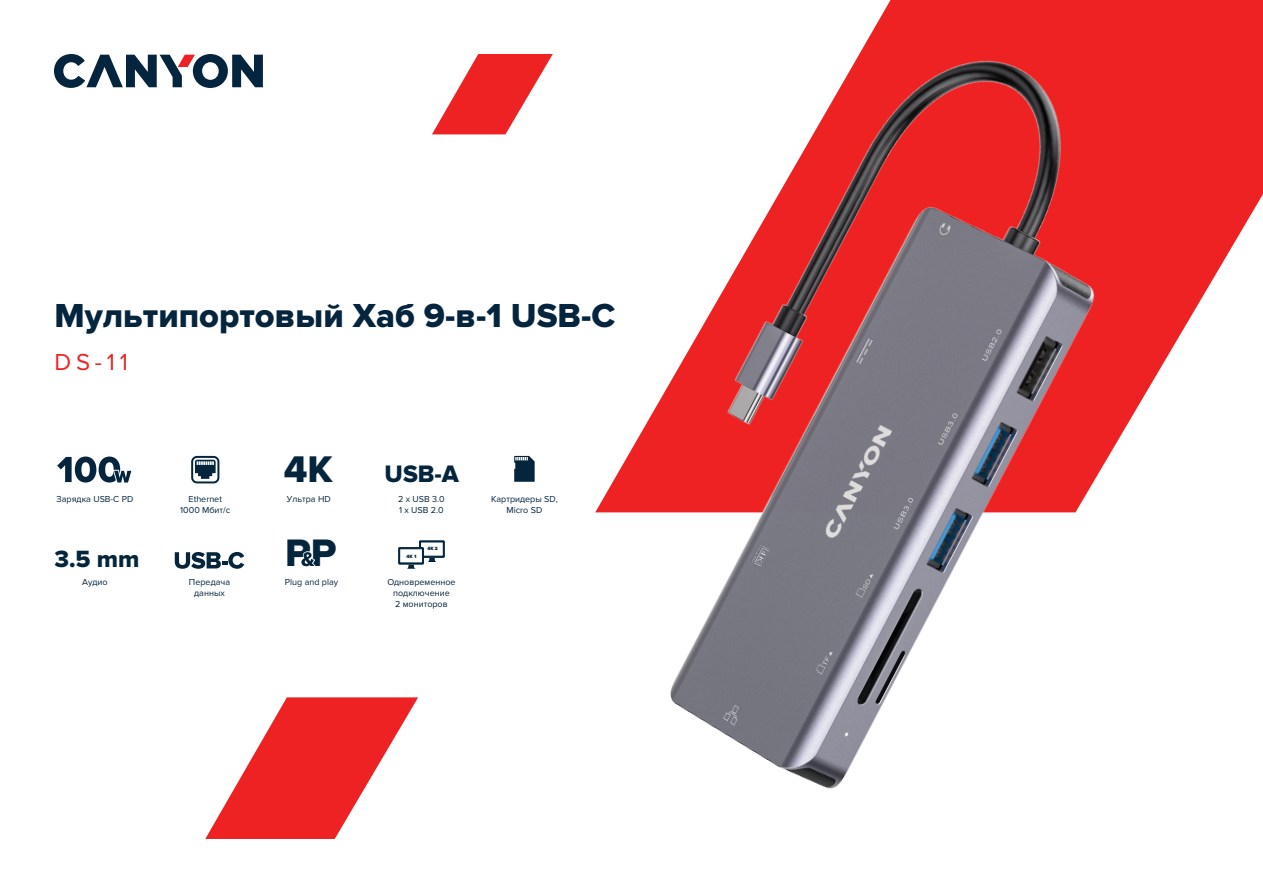
<style>
.page{position:relative;width:1263px;height:893px;background:#fff}
.page>*{position:absolute;margin:0;border:0;box-sizing:border-box;transform-origin:0 0}
.t1{font:39.75px "Proxima Nova Extrabld";color:#04253c}
.t2{font:38.4px "Proxima Nova Extrabld";color:#04253c}
.t3{font:34.5px "Proxima Nova Extrabld";color:#04253d}
.t4{font:24.75px "Proxima Nova Extrabld";color:#04253c}
.t5{font:24.45px "Proxima Nova Extrabld";color:#04253c}
.t6{font:24px "Proxima Nova";color:#ee2223}
.t7{font:9px/10.8px "Proxima Nova";color:#04253d;text-align:center}
.t8{font:900 4.8px "Proxima Nova";color:#04253c}
</style>
<div class="page">
<svg style="left:205px;top:697px;width:213px;height:142px"></svg>
<svg style="left:432px;top:54px;width:63px;height:80px"></svg>
<svg style="left:54px;top:54px;width:209px;height:34px"></svg>
<svg style="left:57px;top:457px;width:75px;height:26px"></svg>
<svg style="left:191px;top:456px;width:28px;height:27px"></svg>
<svg style="left:175px;top:552px;width:69px;height:17px"></svg>
<svg style="left:398px;top:540px;width:47px;height:29px"></svg>
<svg style="left:301px;top:552px;width:14px;height:15px"></svg>
<img style="left:495px;top:0;width:768px;height:789px">
<h3 class="t3" style="left:54px;top:296px;width:562px">Мультипортовый Хаб 9-в-1 USB-C</h3>
<h3 class="t6" style="left:54px;top:348px;width:75px">DS-11</h3>
<h2 class="t2" style="left:284px;top:447px;width:50px">4K</h2>
<h3 class="t4" style="left:385px;top:460px;width:76px">USB-A</h3>
<p class="t7" style="left:57px;top:494px;width:78px">Зарядка USB-C PD</p>
<p class="t7" style="left:180px;top:494px;width:52px">Ethernet<br>1000 Mбит/с</p>
<p class="t7" style="left:287px;top:494px;width:45px">Ультра HD</p>
<p class="t7" style="left:398px;top:494px;width:48px;text-align:left">2 х USB 3.0<br>1 x USB 2.0</p>
<p class="t7" style="left:491px;top:494px;width:68px">Картридеры SD,<br>Micro SD</p>
<h3 class="t5" style="left:54px;top:545px;width:87px">3.5 mm</h3>
<h1 class="t1" style="left:285px;top:530px;width:53px">PP</h1>
<p class="t8" style="left:406px;top:553px;width:11px">4K 1</p>
<p class="t8" style="left:427px;top:546px;width:12px">4K 2</p>
<p class="t7" style="left:82px;top:577px;width:27px">Аудио</p>
<p class="t7" style="left:189px;top:577px;width:43px">Передача данных</p>
<p class="t7" style="left:285px;top:577px;width:55px">Plug and play</p>
<p class="t7" style="left:387px;top:577px;width:70px">Одновременное подключение<br>2 мониторов</p>
</div>
